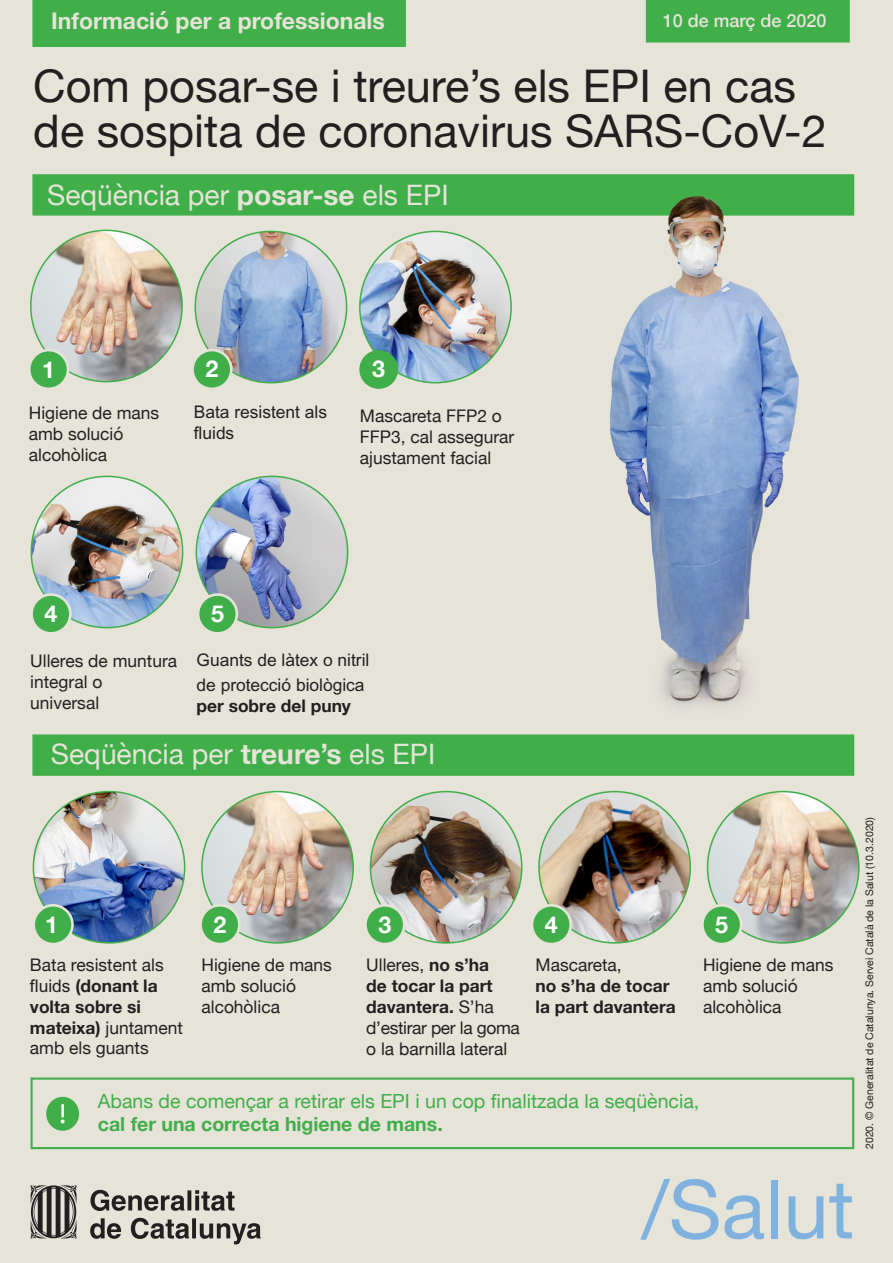
<style>
.page{position:relative;width:893px;height:1263px;background:#fff}
.page>*{position:absolute;margin:0;border:0;box-sizing:border-box;transform-origin:0 0}
.t1{font:81.45px "Helvetica Neue";color:#81b2df}
.t2{font:45px/45px "Helvetica Neue";color:#231f20}
.t3{font:28.2px "Helvetica Neue";color:#e6e4d9}
.t4{font:700 23.25px "Helvetica Neue";color:#fff}
.t5{font:700 22.95px "Helvetica Neue";color:#e6e4d9}
.t6{font:19.5px/23.4px "Helvetica Neue";color:#40ae49}
.t7{font:500 18px "Helvetica Neue";color:#e6e4d9}
.t8{font:17.4px/20.9px "Helvetica Neue";color:#231f20}
.t9{font:17.4px/20.9px "Arial";color:#231f20}
.t10{font:700 17.4px/20.9px "Helvetica Neue";color:#231f20}
.t11{font:10.5px "Helvetica Neue";color:#231f20}
.s1{font-weight:700}
.s2{font-family:"Arial"}
.s3{font-weight:400}
</style>
<div class="page">
<div style="left:0;top:0;width:892px;height:1263px;background:#e6e4d9"></div>
<div style="left:33px;top:1px;width:372px;height:45px;background:#40ae49"></div>
<div style="left:32px;top:0;width:374px;height:47px;border:2px solid #40ae49"></div>
<div style="left:647px;top:1px;width:202px;height:41px;background:#40ae49"></div>
<div style="left:646px;top:0;width:204px;height:43px;border:2px solid #40ae49"></div>
<img style="left:195px;top:231px;width:152px;height:152px;border-radius:76px">
<img style="left:31px;top:230px;width:151px;height:152px;border-radius:76px">
<img style="left:31px;top:476px;width:152px;height:152px;border-radius:76px">
<img style="left:196px;top:476px;width:152px;height:152px;border-radius:76px">
<div style="left:32px;top:174px;width:822px;height:42px;background:#40ae49;border:2px solid #40ae49"></div>
<div style="left:29px;top:350px;width:39px;height:39px;background:#40ae49;border-radius:50%"></div>
<div style="left:28px;top:349px;width:41px;height:41px;border:3px solid #e6e4d9;border-radius:50%"></div>
<div style="left:193px;top:350px;width:38px;height:39px;background:#40ae49;border-radius:50%"></div>
<img style="left:360px;top:231px;width:151px;height:152px;border-radius:76px">
<div style="left:359px;top:350px;width:39px;height:39px;background:#40ae49;border-radius:50%"></div>
<div style="left:32px;top:595px;width:38px;height:38px;background:#40ae49;border-radius:50%"></div>
<div style="left:30px;top:593px;width:42px;height:42px;border:3px solid #e6e4d9;border-radius:50%"></div>
<div style="left:32px;top:734px;width:822px;height:42px;background:#40ae49;border:2px solid #40ae49"></div>
<div style="left:191px;top:349px;width:42px;height:41px;border:3px solid #e6e4d9;border-radius:50%"></div>
<div style="left:198px;top:595px;width:39px;height:38px;background:#40ae49;border-radius:50%"></div>
<div style="left:197px;top:593px;width:41px;height:42px;border:3px solid #e6e4d9;border-radius:50%"></div>
<div style="left:46px;top:1097px;width:33px;height:34px;background:#40ae49;border-radius:50%"></div>
<svg style="left:61px;top:1104px;width:4px;height:19px"></svg>
<img style="left:33px;top:791px;width:152px;height:152px;border-radius:76px">
<img style="left:202px;top:791px;width:151px;height:152px;border-radius:76px">
<img style="left:708px;top:791px;width:151px;height:152px;border-radius:76px">
<img style="left:370px;top:791px;width:152px;height:152px;border-radius:76px">
<img style="left:539px;top:791px;width:151px;height:152px;border-radius:76px">
<div style="left:34px;top:905px;width:38px;height:39px;background:#40ae49;border-radius:50%"></div>
<div style="left:32px;top:904px;width:42px;height:41px;border:3px solid #e6e4d9;border-radius:50%"></div>
<div style="left:201px;top:905px;width:38px;height:39px;background:#40ae49;border-radius:50%"></div>
<div style="left:199px;top:904px;width:42px;height:41px;border:3px solid #e6e4d9;border-radius:50%"></div>
<div style="left:365px;top:905px;width:39px;height:39px;background:#40ae49;border-radius:50%"></div>
<div style="left:364px;top:904px;width:41px;height:41px;border:3px solid #e6e4d9;border-radius:50%"></div>
<div style="left:532px;top:905px;width:39px;height:39px;background:#40ae49;border-radius:50%"></div>
<div style="left:531px;top:904px;width:41px;height:41px;border:3px solid #e6e4d9;border-radius:50%"></div>
<div style="left:702px;top:905px;width:39px;height:39px;background:#40ae49;border-radius:50%"></div>
<div style="left:701px;top:904px;width:41px;height:41px;border:3px solid #e6e4d9;border-radius:50%"></div>
<img style="left:553px;top:174px;width:286px;height:562px">
<svg style="left:90px;top:1190px;width:171px;height:54px"></svg>
<svg style="left:30px;top:1185px;width:47px;height:54px"></svg>
<div style="left:31px;top:1077px;width:823px;height:72px;border:2px solid #40ae49"></div>
<p class="t5" style="left:51px;top:3px;width:335px">Informació per a professionals</p>
<p class="t7" style="left:663px;top:6px;width:165px">10 de març de 2020</p>
<p class="t2" style="left:33px;top:66px;width:795px">Com posar-se i treure’s els EPI en cas de sospita de coronavirus SARS-CoV-2</p>
<p class="t3" style="left:47px;top:175px;width:403px">Seqüència per <span class="s1">posar-se</span> els EPI</p>
<h3 class="t4" style="left:42px;top:351px;width:14px">1</h3>
<p class="t8" style="left:29px;top:404px;width:132px">Higiene de mans amb solució alcohòlica</p>
<h3 class="t4" style="left:205px;top:351px;width:14px">2</h3>
<p class="t9" style="left:194px;top:402px;width:135px">Bata resistent als fluids</p>
<h3 class="t4" style="left:372px;top:351px;width:14px">3</h3>
<p class="t8" style="left:360px;top:406px;width:156px">Mascareta FFP2 o<br>FFP3, cal assegurar ajustament facial</p>
<h3 class="t4" style="left:44px;top:595px;width:14px">4</h3>
<p class="t8" style="left:30px;top:651px;width:148px">Ulleres de muntura integral o<br>universal</p>
<p class="t9" style="left:196px;top:648px;width:174px;line-height:24.3px">Guants de làtex o nitril de protecció biològica</p>
<h3 class="t4" style="left:211px;top:595px;width:14px">5</h3>
<p class="t10" style="left:196px;top:696px;width:156px">per sobre del puny</p>
<p class="t3" style="left:51px;top:734px;width:386px">Seqüència per <span class="s1">treure’s</span> els EPI</p>
<h3 class="t4" style="left:45px;top:906px;width:14px">1</h3>
<h3 class="t4" style="left:213px;top:906px;width:14px">2</h3>
<h3 class="t4" style="left:378px;top:906px;width:14px">3</h3>
<h3 class="t4" style="left:545px;top:906px;width:14px">4</h3>
<h3 class="t4" style="left:715px;top:906px;width:14px">5</h3>
<p class="t8" style="left:30px;top:955px;width:154px">Bata resistent als <span class="s2">fluids</span> <span class="s1">(donant la volta sobre si mateixa)</span> juntament amb els guants</p>
<p class="t8" style="left:201px;top:955px;width:132px">Higiene de mans amb solució alcohòlica</p>
<p class="t8" style="left:366px;top:956px;width:155px">Ulleres, <span class="s1">no s’ha<br>de tocar la part davantera.</span> S’ha d’estirar per la goma o la barnilla lateral</p>
<p class="t10" style="left:535px;top:955px;width:142px"><span class="s3">Mascareta,<br></span>no s’ha de tocar la part davantera</p>
<p class="t8" style="left:703px;top:955px;width:132px">Higiene de mans amb solució alcohòlica</p>
<p class="t6" style="left:98px;top:1090px;width:603px">Abans de començar a retirar els EPI i un cop finalitzada la seqüència, <span class="s1">cal fer una correcta higiene de mans.</span></p>
<h1 class="t1" style="left:642px;top:1151px;width:214px">/Salut</h1>
<p class="t11" style="left:862px;top:1149px;width:334px;rotate:-90deg">2020. © Generalitat de Catalunya. Servei Català de la Salut (10.3.2020)</p>
</div>
